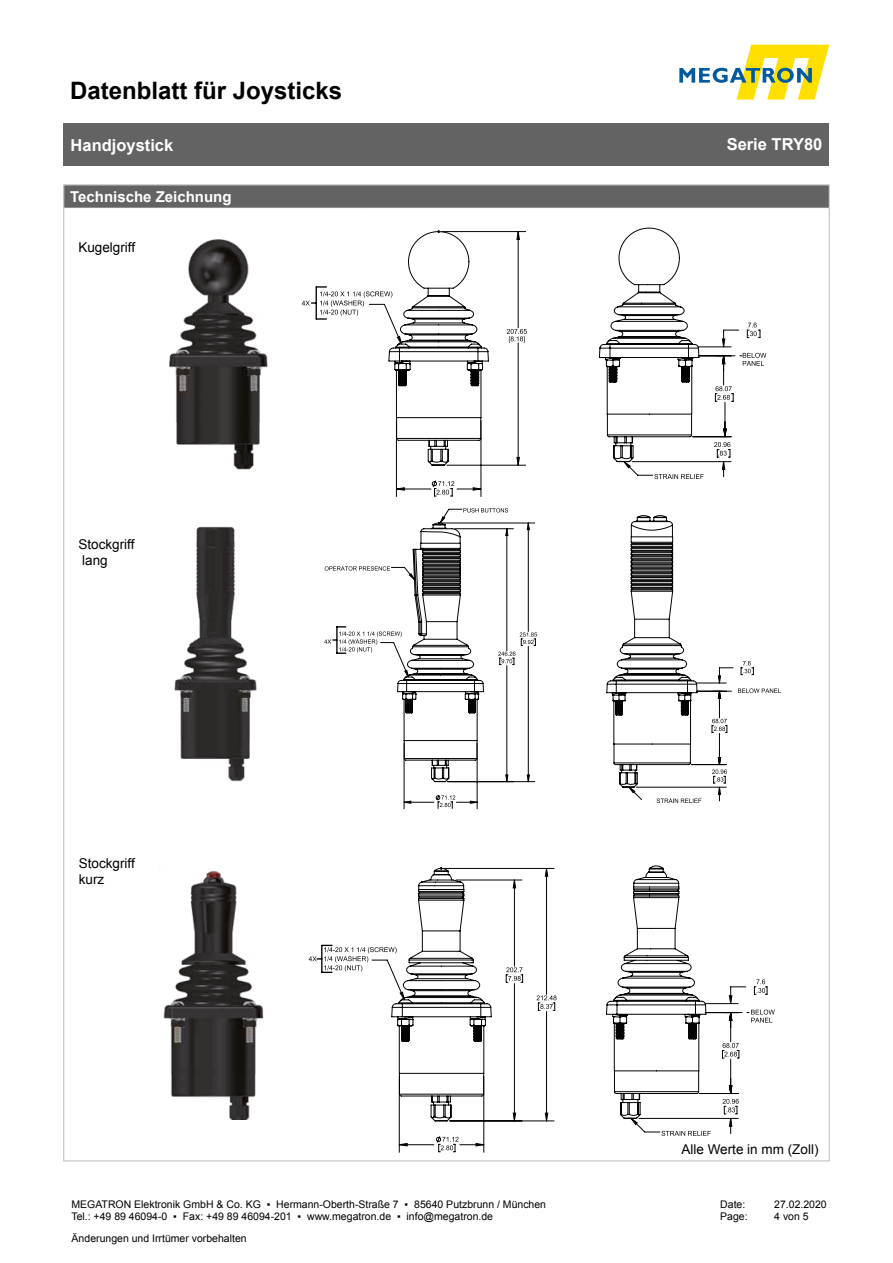
<style>
.page{position:relative;width:893px;height:1263px;background:#fff}
.page>*{position:absolute;margin:0;border:0;box-sizing:border-box;transform-origin:0 0}
.t1{font:700 24px "Arial";color:#000}
.t2{font:700 16.5px "Arial";color:#fff}
.t3{font:700 15px "Arial";color:#fff}
.t4{font:13.5px "Arial";color:#000}
.t5{font:10.5px/12.6px "Arial";color:#000}
</style>
<div class="page">
<svg style="left:679px;top:45px;width:150px;height:55px"></svg>
<div style="left:64px;top:123px;width:765px;height:43px;background:#646363"></div>
<div style="left:66px;top:187px;width:761px;height:21px;background:#646363"></div>
<svg style="left:324px;top:508px;width:213px;height:299px"></svg>
<svg style="left:606px;top:515px;width:175px;height:288px"></svg>
<img style="left:174px;top:526px;width:83px;height:256px">
<svg style="left:599px;top:228px;width:167px;height:251px"></svg>
<svg style="left:302px;top:230px;width:225px;height:267px"></svg>
<img style="left:169px;top:239px;width:99px;height:231px">
<svg style="left:309px;top:867px;width:248px;height:283px"></svg>
<svg style="left:606px;top:865px;width:169px;height:271px"></svg>
<img style="left:159px;top:866px;width:105px;height:253px">
<div style="left:164px;top:253px;width:12px;height:12px;background:#fff"></div>
<h1 class="t1" style="left:70px;top:74px;width:274px">Datenblatt für Joysticks</h1>
<h2 class="t2" style="left:71px;top:134px;width:104px">Handjoystick</h2>
<h2 class="t2" style="left:727px;top:133px;width:97px">Serie TRY80</h2>
<p class="t3" style="left:70px;top:187px;width:163px">Technische Zeichnung</p>
<p class="t4" style="left:78px;top:239px;width:58px">Kugelgriff</p>
<p class="t4" style="left:78px;top:535px;width:58px">Stockgriff</p>
<p class="t4" style="left:82px;top:552px;width:27px">lang</p>
<p class="t4" style="left:79px;top:854px;width:58px">Stockgriff</p>
<p class="t4" style="left:79px;top:870px;width:27px">kurz</p>
<p class="t4" style="left:681px;top:1140px;width:139px">Alle Werte in mm (Zoll)</p>
<p class="t5" style="left:71px;top:1198px;width:476px">MEGATRON Elektronik GmbH &amp; Co. KG ▪ Hermann-Oberth-Straße 7 ▪ 85640 Putzbrunn / München<br>Tel.: +49 89 46094-0 ▪ Fax: +49 89 46094-201 ▪ www.megatron.de ▪ info@megatron.de</p>
<p class="t5" style="left:720px;top:1198px;width:27px">Date:</p>
<p class="t5" style="left:774px;top:1198px;width:54px">27.02.2020</p>
<p class="t5" style="left:720px;top:1210px;width:29px">Page:</p>
<p class="t5" style="left:774px;top:1210px;width:36px">4 von 5</p>
<p class="t5" style="left:72px;top:1232px;width:177px">Änderungen und Irrtümer vorbehalten</p>
</div>
